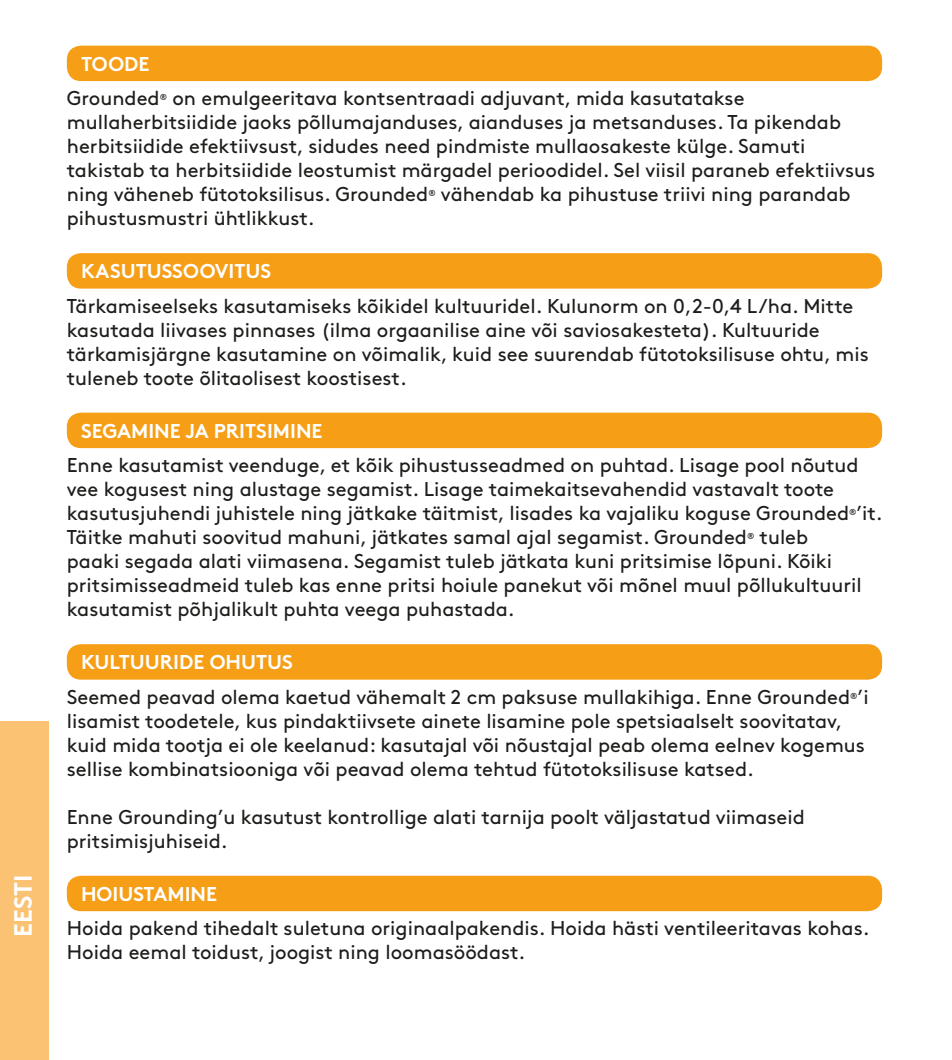
<style>
.page{position:relative;width:952px;height:1060px;background:#fff}
.page>*{position:absolute;margin:0;border:0;box-sizing:border-box;transform-origin:0 0}
.t1{font:700 25px "Brown Pro";letter-spacing:.01em;color:#fff}
.t2{font:20px/24px "Brown Pro";color:#1d1d1b}
.t3{font:700 20px "Brown Pro";color:#fff}
.t4{font:700 8.75px "Brown Pro";color:#1d1d1b}
</style>
<div class="page">
<div style="left:67px;top:46px;width:815px;height:35px;background:#f59e16;border-radius:14px"></div>
<div style="left:67px;top:253px;width:815px;height:35px;background:#f59e16;border-radius:14px"></div>
<div style="left:67px;top:412px;width:815px;height:36px;background:#f59e16;border-radius:14px"></div>
<div style="left:67px;top:644px;width:815px;height:35px;background:#f59e16;border-radius:14px"></div>
<div style="left:67px;top:875px;width:815px;height:36px;background:#f59e16;border-radius:14px"></div>
<div style="left:0;top:721px;width:49px;height:339px;background:#fbc274"></div>
<p class="t1" style="left:3px;top:937px;width:64px;rotate:-90deg">EESTI</p>
<p class="t3" style="left:81px;top:48px;width:70px">TOODE</p>
<p class="t2" style="left:67px;top:84px;width:94px">Grounded</p>
<p class="t4" style="left:160px;top:90px;width:9px">®</p>
<p class="t2" style="left:67px;top:84px;width:810px;text-indent:106px">on emulgeeritava kontsentraadi adjuvant, mida kasutatakse mullaherbitsiidide jaoks põllumajanduses, aianduses ja metsanduses. Ta pikendab herbitsiidide efektiivsust, sidudes need pindmiste mullaosakeste külge. Samuti takistab ta herbitsiidide leostumist märgadel perioodidel. Sel viisil paraneb efektiivsus ning väheneb fütotoksilisus. Grounded</p>
<p class="t4" style="left:428px;top:186px;width:9px">®</p>
<p class="t2" style="left:441px;top:180px;width:411px">vähendab ka pihustuse triivi ning parandab</p>
<p class="t2" style="left:67px;top:204px;width:249px">pihustusmustri ühtlikkust.</p>
<p class="t3" style="left:81px;top:255px;width:192px">KASUTUSSOOVITUS</p>
<p class="t2" style="left:67px;top:292px;width:803px">Tärkamiseelseks kasutamiseks kõikidel kultuuridel. Kulunorm on 0,2-0,4 L/ha. Mitte kasutada liivases pinnases (ilma orgaanilise aine või saviosakesteta). Kultuuride tärkamisjärgne kasutamine on võimalik, kuid see suurendab fütotoksilisuse ohtu, mis tuleneb toote õlitaolisest koostisest.</p>
<p class="t3" style="left:81px;top:414px;width:243px">SEGAMINE JA PRITSIMINE</p>
<p class="t2" style="left:67px;top:451px;width:817px">Enne kasutamist veenduge, et kõik pihustusseadmed on puhtad. Lisage pool nõutud vee kogusest ning alustage segamist. Lisage taimekaitsevahendid vastavalt toote kasutusjuhendi juhistele ning jätkake täitmist, lisades ka vajaliku koguse Grounded ’it.</p>
<p class="t4" style="left:849px;top:505px;width:9px">®</p>
<p class="t2" style="left:67px;top:523px;width:681px">Täitke mahuti soovitud mahuni, jätkates samal ajal segamist. Grounded</p>
<p class="t4" style="left:747px;top:529px;width:9px">®</p>
<p class="t2" style="left:67px;top:523px;width:796px;text-indent:692px">tuleb paaki segada alati viimasena. Segamist tuleb jätkata kuni pritsimise lõpuni. Kõiki pritsimisseadmeid tuleb kas enne pritsi hoiule panekut või mõnel muul põllukultuuril kasutamist põhjalikult puhta veega puhastada.</p>
<p class="t3" style="left:81px;top:646px;width:213px">KULTUURIDE OHUTUS</p>
<p class="t2" style="left:67px;top:683px;width:803px">Seemed peavad olema kaetud vähemalt 2 cm paksuse mullakihiga. Enne Grounded ’i</p>
<p class="t4" style="left:850px;top:688px;width:9px">®</p>
<p class="t2" style="left:67px;top:707px;width:799px">lisamist toodetele, kus pindaktiivsete ainete lisamine pole spetsiaalselt soovitatav, kuid mida tootja ei ole keelanud: kasutajal või nõustajal peab olema eelnev kogemus sellise kombinatsiooniga või peavad olema tehtud fütotoksilisuse katsed.</p>
<p class="t2" style="left:67px;top:803px;width:739px">Enne Grounding’u kasutust kontrollige alati tarnija poolt väljastatud viimaseid pritsimisjuhiseid.</p>
<p class="t3" style="left:81px;top:877px;width:138px">HOIUSTAMINE</p>
<p class="t2" style="left:67px;top:914px;width:804px">Hoida pakend tihedalt suletuna originaalpakendis. Hoida hästi ventileeritavas kohas.<br>Hoida eemal toidust, joogist ning loomasöödast.</p>
</div>
